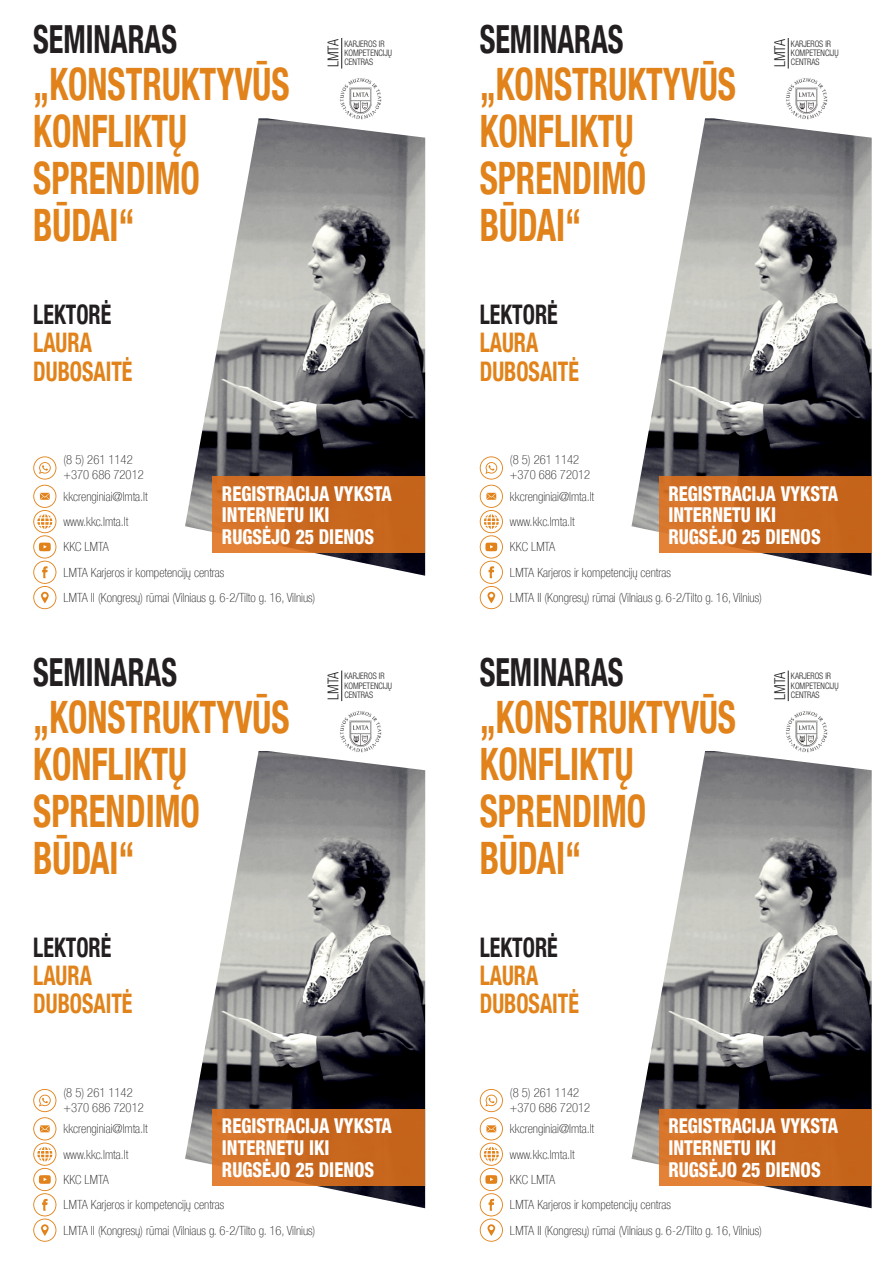
<style>
.page{position:relative;width:893px;height:1263px;background:#fff}
.page>*{position:absolute;margin:0;border:0;box-sizing:border-box;transform-origin:0 0}
.t1{font:700 condensed 44.7px "Helvetica Neue LT Com";color:#e1831a;scale:.78 1}
.t2{font:700 condensed 38.7px "Helvetica Neue LT Com";color:#231f20;scale:.78 1}
.t3{font:700 condensed 27px "Helvetica Neue LT Com";color:#e1831a;scale:.82 1}
.t4{font:700 condensed 27px "Helvetica Neue LT Com";color:#231f20;scale:.82 1}
.t5{font:800 condensed 20.4px "Helvetica Neue LT Com";color:#fff;scale:.88 1}
.t6{font:300 condensed 15px "Helvetica Neue LT Com";color:#231f20;scale:.93 1}
.t7{font:100 condensed 12.6px "Helvetica Neue LT Com";color:#231f20}
.t8{font:300 condensed 9px/9.3px "Helvetica Neue LT Com";color:#231f20;scale:.93 1}
</style>
<div class="page">
<hr style="left:341px;top:38px;width:1px;height:31px;background:#231f20">
<svg style="left:33px;top:456px;width:23px;height:153px"></svg>
<img style="left:185px;top:118px;width:240px;height:458px">
<div style="left:213px;top:476px;width:212px;height:77px;background:linear-gradient(to right,#d9782d,#c05e16)"></div>
<img style="left:338px;top:78px;width:44px;height:43px">
<hr style="left:788px;top:38px;width:1px;height:31px;background:#231f20">
<svg style="left:480px;top:456px;width:23px;height:153px"></svg>
<img style="left:631px;top:118px;width:241px;height:458px">
<div style="left:659px;top:476px;width:213px;height:77px;background:linear-gradient(to right,#da782d,#c05e16)"></div>
<img style="left:785px;top:78px;width:44px;height:43px">
<hr style="left:788px;top:670px;width:1px;height:31px;background:#231f20">
<svg style="left:480px;top:1089px;width:23px;height:153px"></svg>
<img style="left:631px;top:751px;width:241px;height:457px">
<div style="left:659px;top:1109px;width:213px;height:76px;background:linear-gradient(to right,#da782e,#c05e16)"></div>
<img style="left:785px;top:711px;width:44px;height:42px">
<hr style="left:341px;top:670px;width:1px;height:31px;background:#231f20">
<svg style="left:33px;top:1089px;width:23px;height:153px"></svg>
<img style="left:185px;top:751px;width:240px;height:457px">
<div style="left:213px;top:1109px;width:212px;height:76px;background:linear-gradient(to right,#da782d,#c05e16)"></div>
<img style="left:338px;top:711px;width:44px;height:42px">
<p class="t2" style="left:33px;top:16px;width:186px">SEMINARAS</p>
<p class="t1" style="left:33px;top:57px;width:330px">„KONSTRUKTYVŪS</p>
<p class="t1" style="left:33px;top:104px;width:199px">KONFLIKTŲ</p>
<p class="t1" style="left:33px;top:151px;width:215px">SPRENDIMO</p>
<p class="t1" style="left:33px;top:198px;width:132px">BŪDAI“</p>
<p class="t6" style="left:325px;top:67px;width:32px;rotate:-90deg">LMTA</p>
<p class="t8" style="left:344px;top:39px;width:53px">KARJEROS IR<br>KOMPETENCIJŲ</p>
<p class="t8" style="left:344px;top:57px;width:32px">CENTRAS</p>
<p class="t2" style="left:480px;top:16px;width:186px">SEMINARAS</p>
<p class="t1" style="left:480px;top:57px;width:330px">„KONSTRUKTYVŪS</p>
<p class="t1" style="left:480px;top:104px;width:199px">KONFLIKTŲ</p>
<p class="t1" style="left:480px;top:151px;width:215px">SPRENDIMO</p>
<p class="t1" style="left:480px;top:198px;width:132px">BŪDAI“</p>
<p class="t6" style="left:771px;top:67px;width:32px;rotate:-90deg">LMTA</p>
<p class="t8" style="left:791px;top:39px;width:53px">KARJEROS IR<br>KOMPETENCIJŲ</p>
<p class="t8" style="left:791px;top:57px;width:32px">CENTRAS</p>
<p class="t4" style="left:33px;top:298px;width:97px">LEKTORĖ</p>
<p class="t3" style="left:33px;top:327px;width:73px">LAURA</p>
<p class="t3" style="left:33px;top:355px;width:123px">DUBOSAITĖ</p>
<p class="t4" style="left:480px;top:298px;width:97px">LEKTORĖ</p>
<p class="t3" style="left:480px;top:327px;width:73px">LAURA</p>
<p class="t3" style="left:480px;top:355px;width:123px">DUBOSAITĖ</p>
<p class="t7" style="left:63px;top:452px;width:71px">(8 5) 261 1142</p>
<p class="t7" style="left:63px;top:468px;width:82px">+370 686 72012</p>
<p class="t7" style="left:63px;top:489px;width:86px">kkcrenginiai@lmta.lt</p>
<p class="t7" style="left:63px;top:514px;width:66px">www.kkc.lmta.lt</p>
<p class="t7" style="left:63px;top:540px;width:47px">KKC LMTA</p>
<p class="t5" style="left:222px;top:481px;width:195px">REGISTRACIJA VYKSTA</p>
<p class="t5" style="left:222px;top:503px;width:124px">INTERNETU IKI</p>
<p class="t5" style="left:222px;top:524px;width:175px">RUGSĖJO 25 DIENOS</p>
<p class="t7" style="left:510px;top:452px;width:71px">(8 5) 261 1142</p>
<p class="t7" style="left:510px;top:468px;width:82px">+370 686 72012</p>
<p class="t7" style="left:510px;top:489px;width:86px">kkcrenginiai@lmta.lt</p>
<p class="t7" style="left:510px;top:514px;width:66px">www.kkc.lmta.lt</p>
<p class="t7" style="left:510px;top:540px;width:47px">KKC LMTA</p>
<p class="t5" style="left:668px;top:481px;width:195px">REGISTRACIJA VYKSTA</p>
<p class="t5" style="left:668px;top:503px;width:124px">INTERNETU IKI</p>
<p class="t5" style="left:668px;top:524px;width:175px">RUGSĖJO 25 DIENOS</p>
<p class="t7" style="left:63px;top:565px;width:162px">LMTA Karjeros ir kompetencijų centras</p>
<p class="t7" style="left:510px;top:565px;width:162px">LMTA Karjeros ir kompetencijų centras</p>
<p class="t7" style="left:63px;top:590px;width:253px">LMTA II (Kongresų) rūmai (Vilniaus g. 6-2/Tilto g. 16, Vilnius)</p>
<p class="t7" style="left:510px;top:590px;width:253px">LMTA II (Kongresų) rūmai (Vilniaus g. 6-2/Tilto g. 16, Vilnius)</p>
<p class="t2" style="left:33px;top:648px;width:186px">SEMINARAS</p>
<p class="t1" style="left:33px;top:690px;width:330px">„KONSTRUKTYVŪS</p>
<p class="t1" style="left:33px;top:737px;width:199px">KONFLIKTŲ</p>
<p class="t1" style="left:33px;top:784px;width:215px">SPRENDIMO</p>
<p class="t1" style="left:33px;top:831px;width:132px">BŪDAI“</p>
<p class="t6" style="left:325px;top:700px;width:32px;rotate:-90deg">LMTA</p>
<p class="t8" style="left:344px;top:671px;width:53px">KARJEROS IR<br>KOMPETENCIJŲ</p>
<p class="t8" style="left:344px;top:690px;width:32px">CENTRAS</p>
<p class="t2" style="left:480px;top:648px;width:186px">SEMINARAS</p>
<p class="t1" style="left:480px;top:690px;width:330px">„KONSTRUKTYVŪS</p>
<p class="t1" style="left:480px;top:737px;width:199px">KONFLIKTŲ</p>
<p class="t1" style="left:480px;top:784px;width:215px">SPRENDIMO</p>
<p class="t1" style="left:480px;top:831px;width:132px">BŪDAI“</p>
<p class="t6" style="left:771px;top:700px;width:32px;rotate:-90deg">LMTA</p>
<p class="t8" style="left:791px;top:671px;width:53px">KARJEROS IR<br>KOMPETENCIJŲ</p>
<p class="t8" style="left:791px;top:690px;width:32px">CENTRAS</p>
<p class="t4" style="left:33px;top:931px;width:97px">LEKTORĖ</p>
<p class="t3" style="left:33px;top:959px;width:73px">LAURA</p>
<p class="t3" style="left:33px;top:988px;width:123px">DUBOSAITĖ</p>
<p class="t4" style="left:480px;top:931px;width:97px">LEKTORĖ</p>
<p class="t3" style="left:480px;top:959px;width:73px">LAURA</p>
<p class="t3" style="left:480px;top:988px;width:123px">DUBOSAITĖ</p>
<p class="t7" style="left:63px;top:1085px;width:71px">(8 5) 261 1142</p>
<p class="t7" style="left:63px;top:1100px;width:82px">+370 686 72012</p>
<p class="t7" style="left:63px;top:1122px;width:86px">kkcrenginiai@lmta.lt</p>
<p class="t7" style="left:63px;top:1147px;width:66px">www.kkc.lmta.lt</p>
<p class="t7" style="left:63px;top:1172px;width:47px">KKC LMTA</p>
<p class="t5" style="left:222px;top:1113px;width:195px">REGISTRACIJA VYKSTA</p>
<p class="t5" style="left:222px;top:1135px;width:124px">INTERNETU IKI</p>
<p class="t5" style="left:222px;top:1157px;width:175px">RUGSĖJO 25 DIENOS</p>
<p class="t7" style="left:510px;top:1085px;width:71px">(8 5) 261 1142</p>
<p class="t7" style="left:510px;top:1100px;width:82px">+370 686 72012</p>
<p class="t7" style="left:510px;top:1122px;width:86px">kkcrenginiai@lmta.lt</p>
<p class="t7" style="left:510px;top:1147px;width:66px">www.kkc.lmta.lt</p>
<p class="t7" style="left:510px;top:1172px;width:47px">KKC LMTA</p>
<p class="t5" style="left:668px;top:1113px;width:195px">REGISTRACIJA VYKSTA</p>
<p class="t5" style="left:668px;top:1135px;width:124px">INTERNETU IKI</p>
<p class="t5" style="left:668px;top:1157px;width:175px">RUGSĖJO 25 DIENOS</p>
<p class="t7" style="left:63px;top:1198px;width:162px">LMTA Karjeros ir kompetencijų centras</p>
<p class="t7" style="left:510px;top:1198px;width:162px">LMTA Karjeros ir kompetencijų centras</p>
<p class="t7" style="left:63px;top:1223px;width:253px">LMTA II (Kongresų) rūmai (Vilniaus g. 6-2/Tilto g. 16, Vilnius)</p>
<p class="t7" style="left:510px;top:1223px;width:253px">LMTA II (Kongresų) rūmai (Vilniaus g. 6-2/Tilto g. 16, Vilnius)</p>
</div>
